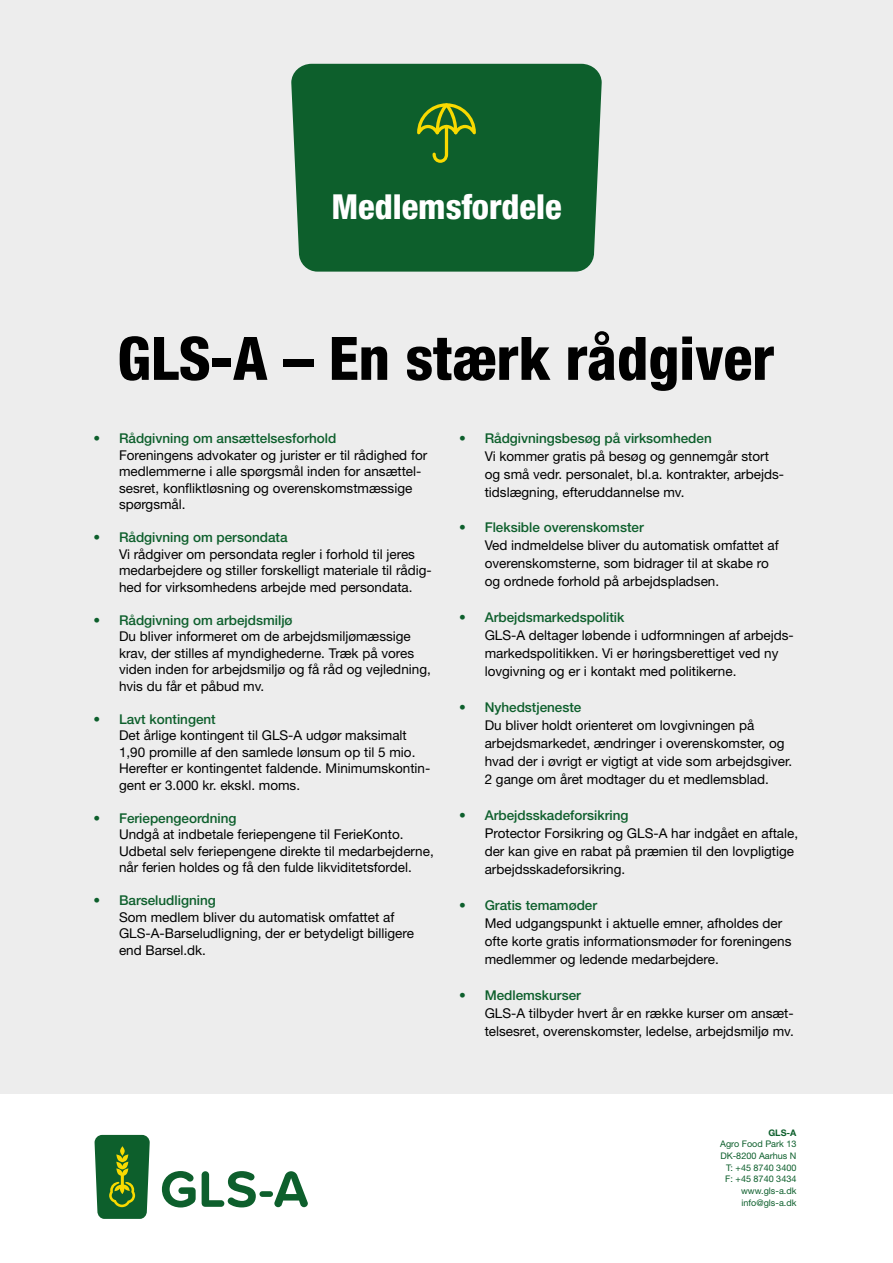
<style>
.page{position:relative;width:893px;height:1263px;background:#fff}
.page>*{position:absolute;margin:0;border:0;box-sizing:border-box;transform-origin:0 0}
.t1{font:800 condensed 60px "Helvetica Neue LT Pro";color:#000}
.t2{font:800 condensed 34.5px "Helvetica Neue LT Pro";color:#fff}
.t3{font:13.5px/16.5px "Helvetica Neue LT Pro";color:#000}
.t4{font:500 13.5px "Helvetica Neue LT Pro";color:#0d5f2c}
.t5{font:9px/11.7px "Helvetica Neue LT Pro";color:#0d5f2c;text-align:right}
.t6{font:700 9px "Helvetica Neue LT Pro";color:#0d5f2c}
</style>
<div class="page">
<div style="left:0;top:0;width:893px;height:1093px;background:#ededed"></div>
<div style="left:291px;top:64px;width:311px;height:208px;background:#0d5f2c"></div>
<svg style="left:417px;top:103px;width:59px;height:60px;background:#427b21"></svg>
<svg style="left:162px;top:1171px;width:34px;height:36px"></svg>
<svg style="left:202px;top:1171px;width:54px;height:36px"></svg>
<div style="left:259px;top:1191px;width:14px;height:6px;background:#0d5f2c;border-radius:3px"></div>
<svg style="left:274px;top:1171px;width:34px;height:36px"></svg>
<svg style="left:95px;top:1135px;width:55px;height:84px;background:#337534"></svg>
<h2 class="t2" style="left:331px;top:185px;width:232px">Medlemsfordele</h2>
<h1 class="t1" style="left:118px;top:322px;width:658px">GLS-A – En stærk rådgiver</h1>
<p class="t4" style="left:93px;top:430px;width:244px">• Rådgivning om ansættelsesforhold</p>
<p class="t3" style="left:119px;top:446px;width:310px">Foreningens advokater og jurister er til rådighed for medlemmerne i alle spørgsmål inden for ansættel&shy;sesret, konfliktløsning og overenskomstmæssige spørgsmål.</p>
<p class="t4" style="left:93px;top:529px;width:196px">• Rådgivning om persondata</p>
<p class="t3" style="left:119px;top:545px;width:314px">Vi rådgiver om persondata regler i forhold til jeres medarbejdere og stiller forskelligt materiale til rådig&shy;hed for virksomhedens arbejde med persondata.</p>
<p class="t4" style="left:93px;top:612px;width:201px">• Rådgivning om arbejdsmiljø</p>
<p class="t3" style="left:119px;top:628px;width:313px">Du bliver informeret om de arbejdsmiljømæssige krav, der stilles af myndighederne. Træk på vores viden inden for arbejdsmiljø og få råd og vejledning, hvis du får et påbud mv.</p>
<p class="t4" style="left:93px;top:711px;width:124px">• Lavt kontingent</p>
<p class="t3" style="left:119px;top:727px;width:313px">Det årlige kontingent til GLS-A udgør maksimalt 1,90 promille af den samlede lønsum op til 5 mio.<br>Herefter er kontingentet faldende. Minimumskontin&shy;gent er 3.000 kr. ekskl. moms.</p>
<p class="t4" style="left:93px;top:810px;width:145px">• Feriepengeordning</p>
<p class="t3" style="left:119px;top:826px;width:316px">Undgå at indbetale feriepengene til FerieKonto.<br>Udbetal selv feriepengene direkte til medarbejderne, når ferien holdes og få den fulde likviditetsfordel.</p>
<p class="t4" style="left:93px;top:892px;width:124px">• Barseludligning</p>
<p class="t3" style="left:119px;top:908px;width:297px">Som medlem bliver du automatisk omfattet af<br>GLS-A-Barseludligning, der er betydeligt billigere end Barsel.dk.</p>
<p class="t4" style="left:459px;top:430px;width:254px">• Rådgivningsbesøg på virksomheden</p>
<p class="t3" style="left:485px;top:447px;width:301px;line-height:18px">Vi kommer gratis på besøg og gennemgår stort og små vedr. personalet, bl.a. kontrakter, arbejds&shy;tidslægning, efteruddannelse mv.</p>
<p class="t4" style="left:459px;top:519px;width:186px">• Fleksible overenskomster</p>
<p class="t3" style="left:485px;top:536px;width:296px;line-height:18px">Ved indmeldelse bliver du automatisk omfattet af overenskomsterne, som bidrager til at skabe ro og ordnede forhold på arbejdspladsen.</p>
<p class="t4" style="left:459px;top:609px;width:167px">• Arbejdsmarkedspolitik</p>
<p class="t3" style="left:485px;top:626px;width:311px;line-height:18px">GLS-A deltager løbende i udformningen af arbejds&shy;markedspolitikken. Vi er høringsberettiget ved ny lovgivning og er i kontakt med politikerne.</p>
<p class="t4" style="left:459px;top:699px;width:124px">• Nyhedstjeneste</p>
<p class="t3" style="left:485px;top:716px;width:309px;line-height:18px">Du bliver holdt orienteret om lovgivningen på arbejdsmarkedet, ændringer i overenskomster, og hvad der i øvrigt er vigtigt at vide som arbejdsgiver.<br>2 gange om året modtager du et medlemsblad.</p>
<p class="t4" style="left:459px;top:807px;width:171px">• Arbejdsskadeforsikring</p>
<p class="t3" style="left:485px;top:824px;width:315px;line-height:18px">Protector Forsikring og GLS-A har indgået en aftale, der kan give en rabat på præmien til den lovpligtige arbejdsskadeforsikring.</p>
<p class="t4" style="left:459px;top:897px;width:140px">• Gratis temamøder</p>
<p class="t3" style="left:485px;top:914px;width:308px;line-height:18px">Med udgangspunkt i aktuelle emner, afholdes der ofte korte gratis informationsmøder for foreningens medlemmer og ledende medarbejdere.</p>
<p class="t4" style="left:459px;top:987px;width:123px">• Medlemskurser</p>
<p class="t3" style="left:485px;top:1004px;width:311px;line-height:18px">GLS-A tilbyder hvert år en række kurser om ansæt&shy;telsesret, overenskomster, ledelse, arbejdsmiljø mv.</p>
<p class="t6" style="left:768px;top:1127px;width:30px">GLS-A</p>
<p class="t5" style="left:720px;top:1138px;width:78px">Agro Food Park 13<br>DK-8200 Aarhus N<br>T: +45 8740 3400<br>F: +45 8740 3434 www.gls-a.dk info@gls-a.dk</p>
</div>
